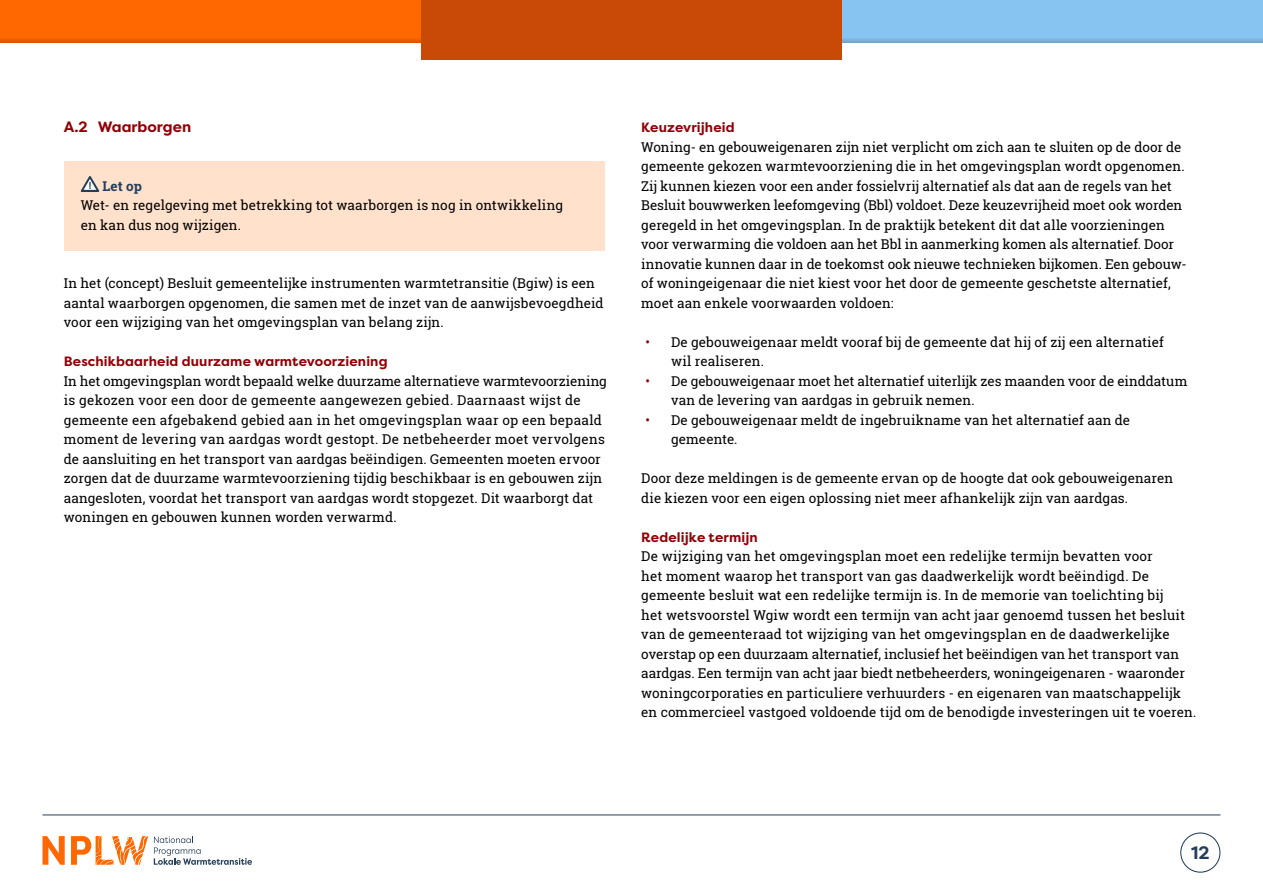
<style>
.page{position:relative;width:1263px;height:893px;background:#fff}
.page>*{position:absolute;margin:0;border:0;box-sizing:border-box;transform-origin:0 0}
.t1{font:700 18px "Filson Pro";color:#233d5a}
.Paragraafkop_H2_deel_II{font:700 15px "Filson Pro";color:#910007}
.Brood{font:13.5px/19.5px "Roboto Slab";letter-spacing:.005em;color:#000}
.Kader_brood_let_op{font:13.5px/19.5px "Roboto Slab";letter-spacing:.01em;color:#000}
.Tussenkopje{font:700 13.5px "Filson Pro";letter-spacing:.01em;color:#910007}
.Kader_kop_let_op{font:700 13.5px "Roboto Slab";color:#233d5a}
.s1{color:#910007}
</style>
<div class="page">
<div style="left:1180px;top:832px;width:40px;height:41px;border:1px solid #233d5a;border-radius:50%"></div>
<hr style="left:43px;top:814px;width:1177px;height:1px;background:#233d5a">
<svg style="left:154px;top:836px;width:98px;height:29px"></svg>
<svg style="left:43px;top:836px;width:22px;height:29px"></svg>
<svg style="left:71px;top:836px;width:77px;height:29px"></svg>
<div style="left:0;top:0;width:421px;height:43px;background:#ff6700"></div>
<div style="left:421px;top:0;width:421px;height:60px;background:#c84a06"></div>
<div style="left:842px;top:0;width:421px;height:43px;background:#88c4f2"></div>
<div style="left:842px;top:37px;width:421px;height:6px;background:#7cb3de"></div>
<svg style="left:0;top:39px;width:421px;height:4px;background:#e25a00"></svg>
<div style="left:64px;top:161px;width:541px;height:50px;background:#ffe1cc"></div>
<div style="left:64px;top:181px;width:541px;height:70px;background:#ffe1cc"></div>
<svg style="left:81px;top:176px;width:18px;height:16px"></svg>
<h2 class="Paragraafkop_H2_deel_II" style="left:64px;top:117px;width:129px">A.2 Waarborgen</h2>
<p class="Kader_kop_let_op" style="left:102px;top:176px;width:41px">Let op</p>
<p class="Kader_brood_let_op" style="left:81px;top:195px;width:484px">Wet- en regelgeving met betrekking tot waarborgen is nog in ontwikkeling en kan dus nog wijzigen.</p>
<p class="Brood" style="left:64px;top:273px;width:541px">In het (concept) Besluit gemeentelijke instrumenten warmtetransitie (Bgiw) is een aantal waarborgen opgenomen, die samen met de inzet van de aanwijsbevoegdheid voor een wijziging van het omgevingsplan van belang zijn.</p>
<h3 class="Tussenkopje" style="left:64px;top:353px;width:325px">Beschikbaarheid duurzame warmtevoorziening</h3>
<p class="Brood" style="left:64px;top:371px;width:545px">In het omgevingsplan wordt bepaald welke duurzame alternatieve warmtevoorziening is gekozen voor een door de gemeente aangewezen gebied. Daarnaast wijst de gemeente een afgebakend gebied aan in het omgevingsplan waar op een bepaald moment de levering van aardgas wordt gestopt. De netbeheerder moet vervolgens de aansluiting en het transport van aardgas beëindigen. Gemeenten moeten ervoor zorgen dat de duurzame warmtevoorziening tijdig beschikbaar is en gebouwen zijn aangesloten, voordat het transport van aardgas wordt stopgezet. Dit waarborgt dat woningen en gebouwen kunnen worden verwarmd.</p>
<h3 class="Tussenkopje" style="left:641px;top:119px;width:95px">Keuzevrijheid</h3>
<p class="Brood" style="left:641px;top:137px;width:547px">Woning- en gebouweigenaren zijn niet verplicht om zich aan te sluiten op de door de gemeente gekozen warmtevoorziening die in het omgevingsplan wordt opgenomen.<br>Zij kunnen kiezen voor een ander fossielvrij alternatief als dat aan de regels van het Besluit bouwwerken leefomgeving (Bbl) voldoet. Deze keuzevrijheid moet ook worden geregeld in het omgevingsplan. In de praktijk betekent dit dat alle voorzieningen voor verwarming die voldoen aan het Bbl in aanmerking komen als alternatief. Door innovatie kunnen daar in de toekomst ook nieuwe technieken bijkomen. Een gebouw&shy;of woningeigenaar die niet kiest voor het door de gemeente geschetste alternatief, moet aan enkele voorwaarden voldoen:</p>
<p class="Brood" style="left:671px;top:332px;width:494px;text-indent:-26px"><span class="s1">•</span> De gebouweigenaar meldt vooraf bij de gemeente dat hij of zij een alternatief wil realiseren.</p>
<p class="Brood" style="left:671px;top:371px;width:518px;text-indent:-26px"><span class="s1">•</span> De gebouweigenaar moet het alternatief uiterlijk zes maanden voor de einddatum van de levering van aardgas in gebruik nemen.</p>
<p class="Brood" style="left:671px;top:410px;width:461px;text-indent:-26px"><span class="s1">•</span> De gebouweigenaar meldt de ingebruikname van het alternatief aan de gemeente.</p>
<p class="Brood" style="left:641px;top:468px;width:533px">Door deze meldingen is de gemeente ervan op de hoogte dat ook gebouweigenaren die kiezen voor een eigen oplossing niet meer afhankelijk zijn van aardgas.</p>
<h3 class="Tussenkopje" style="left:641px;top:528px;width:118px">Redelijke termijn</h3>
<p class="Brood" style="left:641px;top:546px;width:557px">De wijziging van het omgevingsplan moet een redelijke termijn bevatten voor<br>het moment waarop het transport van gas daadwerkelijk wordt beëindigd. De gemeente besluit wat een redelijke termijn is. In de memorie van toelichting bij<br>het wetsvoorstel Wgiw wordt een termijn van acht jaar genoemd tussen het besluit van de gemeenteraad tot wijziging van het omgevingsplan en de daadwerkelijke overstap op een duurzaam alternatief, inclusief het beëindigen van het transport van aardgas. Een termijn van acht jaar biedt netbeheerders, woningeigenaren - waaronder woningcorporaties en particuliere verhuurders - en eigenaren van maatschappelijk en commercieel vastgoed voldoende tijd om de benodigde investeringen uit te voeren.</p>
<h1 class="t1" style="left:1191px;top:841px;width:20px">12</h1>
</div>
